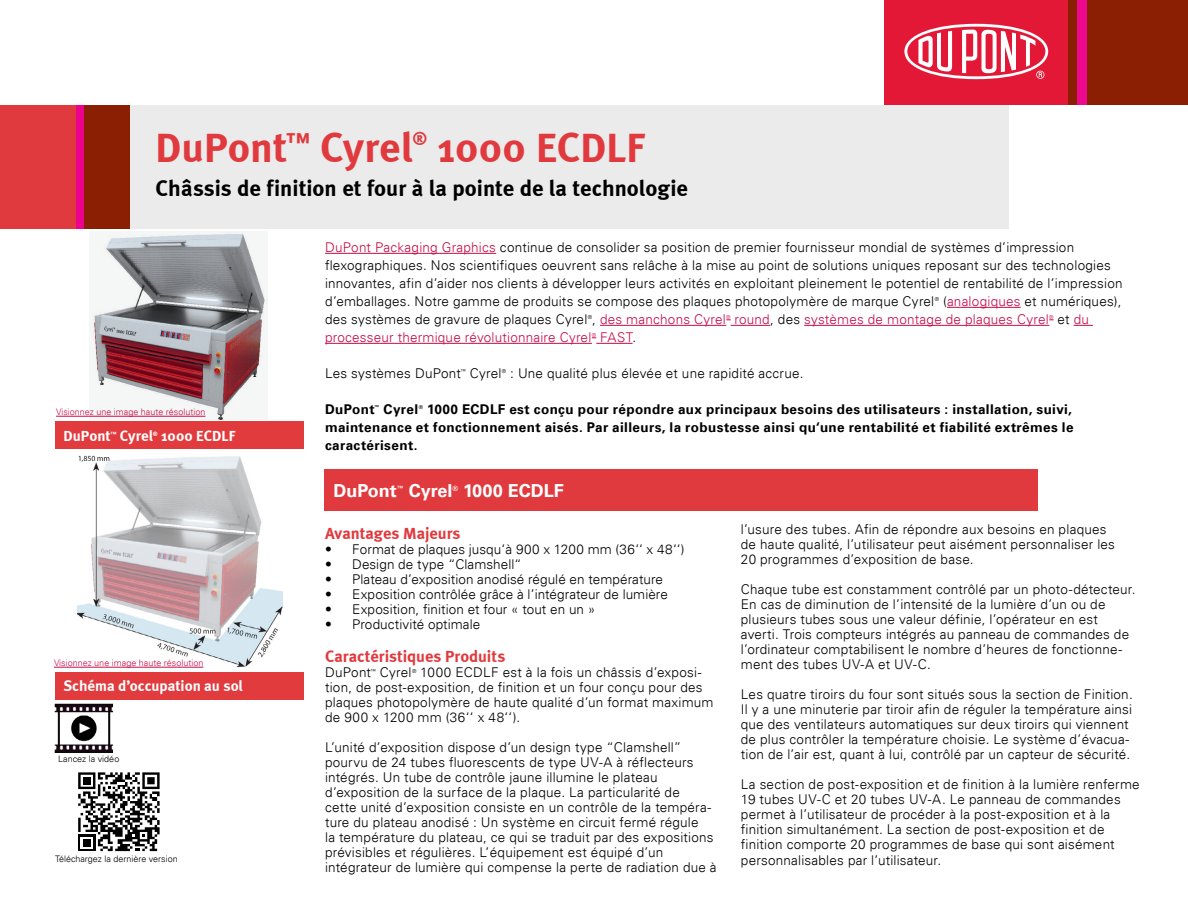
<style>
.page{position:relative;width:1188px;height:918px;background:#fff}
.page>*{position:absolute;margin:0;border:0;box-sizing:border-box;transform-origin:0 0}
.t1{font:700 42px "Meta";letter-spacing:.005em;color:#e03a3e}
.t2{font:700 22.5px "Meta";color:#000}
.t3{font:700 18px "Univers LT";color:#fff}
.t4{font:700 18px "Meta";color:#e03a3e}
.t5{font:700 16.5px "Meta";color:#e03a3e}
.t6{font:700 15px "Meta";color:#fff}
.t7{font:300 13.5px/15px "Univers LT";letter-spacing:.015em;color:#000}
.t8{font:700 13.5px/18px "Univers LT";letter-spacing:.03em;color:#000;text-align:justify}
.t9{font:300 13.5px "Univers LT";letter-spacing:.015em;color:#c80c47}
.t10{font:300 9px "Univers LT";color:#c80c47}
.t11{font:300 9px "Univers LT";color:#000}
.t12{font:700 7.2px "Univers LT";color:#fff}
.t13{font:700 6px "Meta";color:#fff}
.t14{font:300 5.4px "Univers LT";color:#000}
.t15{font:300 5.4px "Univers LT";color:#c80c47}
.t16{font:700 5.4px "Univers LT";color:#000}
.s1{color:#c80c47}
.s2{color:#000}
</style>
<div class="page">
<hr style="left:325px;top:253px;width:171px;height:1px;background:#c80c47">
<hr style="left:947px;top:307px;width:74px;height:1px;background:#c80c47">
<hr style="left:600px;top:325px;width:126px;height:1px;background:#c80c47">
<hr style="left:731px;top:325px;width:39px;height:1px;background:#c80c47">
<hr style="left:804px;top:325px;width:245px;height:1px;background:#c80c47">
<svg style="left:1074px;top:325px;width:19px;height:1px"></svg>
<hr style="left:325px;top:343px;width:267px;height:1px;background:#c80c47">
<hr style="left:596px;top:343px;width:37px;height:1px;background:#c80c47">
<div style="left:324px;top:469px;width:714px;height:42px;background:#e03a3e"></div>
<div style="left:55px;top:422px;width:248px;height:27px;background:#e23b3e"></div>
<div style="left:55px;top:672px;width:248px;height:28px;background:#e23b3e"></div>
<div style="left:75px;top:105px;width:9px;height:124px;background:#ec008c"></div>
<div style="left:0;top:105px;width:76px;height:124px;background:#e03a3e"></div>
<div style="left:84px;top:105px;width:46px;height:124px;background:#8a1f03"></div>
<div style="left:131px;top:105px;width:878px;height:124px;background:#ebebec"></div>
<img style="left:90px;top:231px;width:178px;height:188px">
<hr style="left:56px;top:416px;width:149px;height:1px;background:#c80c47">
<img style="left:78px;top:455px;width:204px;height:213px">
<hr style="left:54px;top:667px;width:149px;height:1px;background:#c80c47">
<div style="left:1068px;top:0;width:120px;height:104px;background:#8a1f03"></div>
<div style="left:1077px;top:0;width:10px;height:104px;background:#ec098d"></div>
<div style="left:885px;top:0;width:183px;height:104px;background:#e31837"></div>
<svg style="left:904px;top:24px;width:144px;height:55px"></svg>
<svg style="left:78px;top:772px;width:82px;height:79px"></svg>
<img style="left:54px;top:704px;width:60px;height:48px">
<h1 class="t1" style="left:156px;top:122px;width:259px">DuPont<sup>™</sup> Cyrel</h1>
<h3 class="t4" style="left:413px;top:128px;width:16px">®</h3>
<h1 class="t1" style="left:437px;top:122px;width:209px">1000 ECDLF</h1>
<h2 class="t2" style="left:156px;top:175px;width:534px">Châssis de finition et four à la pointe de la technologie</h2>
<p class="t10" style="left:56px;top:407px;width:151px">Visionnez une image haute résolution</p>
<p class="t6" style="left:63px;top:427px;width:49px">DuPont</p>
<p class="t13" style="left:110px;top:430px;width:8px">™</p>
<p class="t6" style="left:120px;top:427px;width:35px">Cyrel</p>
<p class="t13" style="left:153px;top:430px;width:6px">®</p>
<p class="t6" style="left:161px;top:427px;width:76px">1000 ECDLF</p>
<p class="t10" style="left:54px;top:658px;width:151px">Visionnez une image haute résolution</p>
<p class="t6" style="left:63px;top:677px;width:181px">Schéma d’occupation au sol</p>
<p class="t11" style="left:58px;top:753px;width:63px">Lancez la vidéo</p>
<p class="t11" style="left:55px;top:853px;width:124px">Téléchargez la dernière version</p>
<p class="t7" style="left:325px;top:238px;width:799px;line-height:18px"><span class="s1">DuPont Packaging Graphics</span> continue de consolider sa position de premier fournisseur mondial de systèmes d’impression flexographiques. Nos scientifiques oeuvrent sans relâche à la mise au point de solutions uniques reposant sur des technologies innovantes, afin d’aider nos clients à développer leurs activités en exploitant pleinement le potentiel de rentabilité de l’impression d’emballages. Notre gamme de produits se compose des plaques photopolymère de marque Cyrel</p>
<p class="t14" style="left:935px;top:296px;width:6px">®</p>
<p class="t7" style="left:943px;top:294px;width:180px">(<span class="s1">analogiques</span> et numériques),</p>
<p class="t7" style="left:325px;top:312px;width:402px">des systèmes de gravure de plaques Cyrel , <span class="s1">des manchons Cyrel</span></p>
<p class="t14" style="left:588px;top:314px;width:6px">®</p>
<p class="t15" style="left:726px;top:314px;width:6px">®</p>
<p class="t9" style="left:735px;top:311px;width:316px">round<span class="s2">, des</span> systèmes de montage de plaques Cyrel</p>
<p class="t15" style="left:1049px;top:314px;width:6px">®</p>
<p class="t7" style="left:1058px;top:312px;width:33px">et <span class="s1">du</span></p>
<p class="t9" style="left:325px;top:329px;width:268px">processeur thermique révolutionnaire Cyrel</p>
<p class="t15" style="left:592px;top:332px;width:6px">®</p>
<p class="t9" style="left:600px;top:329px;width:38px">FAST<span class="s2">.</span></p>
<p class="t7" style="left:325px;top:366px;width:137px">Les systèmes DuPont</p>
<p class="t14" style="left:461px;top:368px;width:7px">™</p>
<p class="t7" style="left:470px;top:366px;width:33px">Cyrel</p>
<p class="t14" style="left:502px;top:368px;width:6px">®</p>
<p class="t7" style="left:510px;top:366px;width:295px">: Une qualité plus élevée et une rapidité accrue.</p>
<p class="t8" style="left:325px;top:400px;width:51px">DuPont</p>
<p class="t16" style="left:374px;top:404px;width:7px">™</p>
<p class="t8" style="left:383px;top:400px;width:36px">Cyrel</p>
<p class="t16" style="left:419px;top:404px;width:6px">®</p>
<p class="t8" style="left:325px;top:400px;width:750px;text-indent:102px">1000 ECDLF est conçu pour répondre aux principaux besoins des utilisateurs : installation, suivi, maintenance et fonctionnement aisés. Par ailleurs, la robustesse ainsi qu‘une rentabilité et fiabilité extrêmes le caractérisent.</p>
<h3 class="t3" style="left:333px;top:480px;width:65px">DuPont</h3>
<p class="t12" style="left:397px;top:484px;width:9px">™</p>
<h3 class="t3" style="left:409px;top:480px;width:45px">Cyrel</h3>
<p class="t12" style="left:452px;top:484px;width:7px">®</p>
<h3 class="t3" style="left:463px;top:480px;width:102px">1000 ECDLF</h3>
<p class="t5" style="left:325px;top:524px;width:137px">Avantages Majeurs</p>
<p class="t7" style="left:325px;top:542px;width:361px">• Format de plaques jusqu‘à 900 x 1200 mm (36‘‘ x 48‘‘)</p>
<p class="t7" style="left:325px;top:557px;width:198px">• Design de type “Clamshell“</p>
<p class="t7" style="left:325px;top:572px;width:339px">• Plateau d’exposition anodisé régulé en température</p>
<p class="t7" style="left:325px;top:587px;width:344px">• Exposition contrôlée grâce à l’intégrateur de lumière</p>
<p class="t7" style="left:325px;top:602px;width:272px">• Exposition, finition et four « tout en un »</p>
<p class="t7" style="left:325px;top:617px;width:157px">• Productivité optimale</p>
<p class="t5" style="left:325px;top:647px;width:182px">Caractéristiques Produits</p>
<p class="t7" style="left:325px;top:665px;width:48px">DuPont</p>
<p class="t14" style="left:371px;top:667px;width:7px">™</p>
<p class="t7" style="left:380px;top:665px;width:33px">Cyrel</p>
<p class="t14" style="left:412px;top:667px;width:6px">®</p>
<p class="t7" style="left:741px;top:522px;width:376px">l’usure des tubes. Afin de répondre aux besoins en plaques de haute qualité, l’utilisateur peut aisément personnaliser les<br>20 programmes d’exposition de base.</p>
<p class="t7" style="left:741px;top:582px;width:396px">Chaque tube est constamment contrôlé par un photo-détecteur.<br>En cas de diminution de l’intensité de la lumière d’un ou de plusieurs tubes sous une valeur définie, l’opérateur en est averti. Trois compteurs intégrés au panneau de commandes de l’ordinateur comptabilisent le nombre d’heures de fonctionne&shy;ment des tubes UV-A et UV-C.</p>
<p class="t7" style="left:741px;top:687px;width:393px">Les quatre tiroirs du four sont situés sous la section de Finition.<br>Il y a une minuterie par tiroir afin de réguler la température ainsi que des ventilateurs automatiques sur deux tiroirs qui viennent de plus contrôler la température choisie. Le système d’évacua&shy;tion de l’air est, quant à lui, contrôlé par un capteur de sécurité.</p>
<p class="t7" style="left:741px;top:777px;width:400px">La section de post-exposition et de finition à la lumière renferme 19 tubes UV-C et 20 tubes UV-A. Le panneau de commandes permet à l’utilisateur de procéder à la post-exposition et à la finition simultanément. La section de post-exposition et de finition comporte 20 programmes de base qui sont aisément personnalisables par l’utilisateur.</p>
<p class="t7" style="left:325px;top:665px;width:390px;text-indent:95px">1000 ECDLF est à la fois un châssis d’exposi&shy;tion, de post-exposition, de finition et un four conçu pour des plaques photopolymère de haute qualité d’un format maximum de 900 x 1200 mm (36‘‘ x 48‘‘).</p>
<p class="t7" style="left:325px;top:740px;width:393px">L’unité d’exposition dispose d’un design type “Clamshell” pourvu de 24 tubes fluorescents de type UV-A à réflecteurs intégrés. Un tube de contrôle jaune illumine le plateau d’exposition de la surface de la plaque. La particularité de<br>cette unité d’exposition consiste en un contrôle de la tempéra&shy;ture du plateau anodisé : Un système en circuit fermé régule<br>la température du plateau, ce qui se traduit par des expositions prévisibles et régulières. L’équipement est équipé d’un intégrateur de lumière qui compense la perte de radiation due à</p>
</div>
